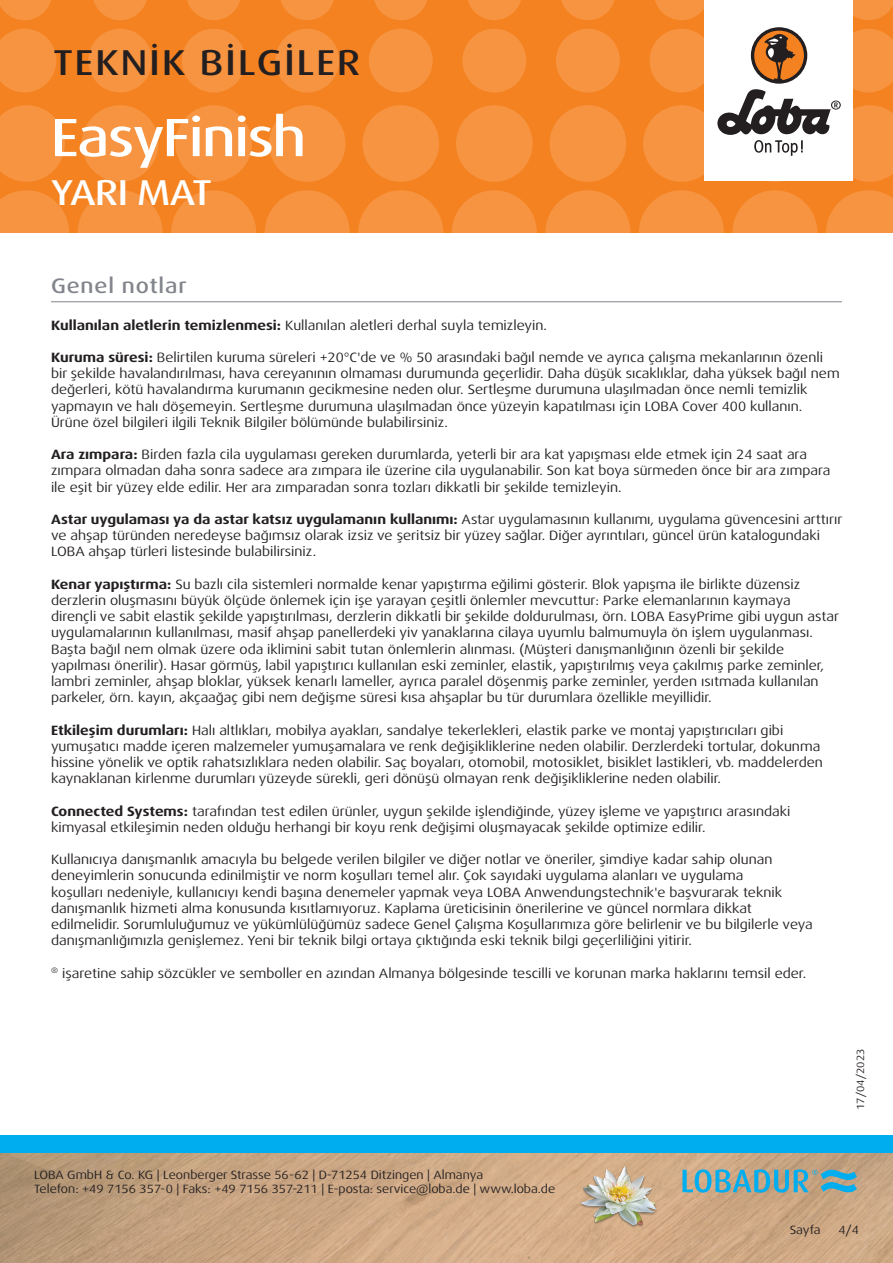
<style>
.page{position:relative;width:893px;height:1263px;background:#fff}
.page>*{position:absolute;margin:0;border:0;box-sizing:border-box;transform-origin:0 0}
.t1{font:500 expanded 54px "Dax Pro";letter-spacing:-.025em;color:#fff}
.t2{font:500 expanded 36px "Dax Pro";letter-spacing:.06em;color:#231f20}
.t3{font:500 expanded 36px "Dax Pro";letter-spacing:-.015em;color:#fff}
.Titel_grau{font:500 expanded 21px "Dax Pro";letter-spacing:.04em;color:#82858b}
.Text{font:expanded 13.5px/16.2px "Dax Pro";color:#231f20}
.t4{font:expanded 12px/14.4px "Dax Pro";color:#231f20}
.t5{font:expanded 10.5px "Dax Pro";color:#231f20}
.s1{font-weight:700}
</style>
<div class="page">
<div style="left:0;top:0;width:893px;height:233px;background:#f58220"></div>
<svg style="left:0;top:190px;width:69px;height:43px"></svg>
<svg style="left:78px;top:190px;width:85px;height:85px;fill:#f69441"></svg>
<svg style="left:171px;top:190px;width:85px;height:85px;fill:#f69441"></svg>
<svg style="left:265px;top:190px;width:85px;height:85px;fill:#f69441"></svg>
<svg style="left:358px;top:190px;width:85px;height:85px;fill:#f69441"></svg>
<svg style="left:545px;top:190px;width:85px;height:85px;fill:#f69441"></svg>
<svg style="left:452px;top:190px;width:85px;height:85px;fill:#f69441"></svg>
<svg style="left:732px;top:190px;width:85px;height:85px;fill:#f69441"></svg>
<svg style="left:639px;top:190px;width:85px;height:85px;fill:#f69441"></svg>
<svg style="left:826px;top:190px;width:67px;height:43px"></svg>
<svg style="left:0;top:105px;width:65px;height:77px"></svg>
<svg style="left:82px;top:105px;width:76px;height:77px"></svg>
<svg style="left:175px;top:105px;width:77px;height:77px"></svg>
<svg style="left:269px;top:105px;width:76px;height:77px"></svg>
<svg style="left:456px;top:105px;width:77px;height:77px"></svg>
<svg style="left:362px;top:105px;width:77px;height:77px"></svg>
<svg style="left:550px;top:105px;width:76px;height:77px"></svg>
<svg style="left:0;top:29px;width:56px;height:63px"></svg>
<svg style="left:182px;top:29px;width:64px;height:63px"></svg>
<svg style="left:88px;top:29px;width:64px;height:63px"></svg>
<svg style="left:275px;top:29px;width:64px;height:63px"></svg>
<svg style="left:462px;top:29px;width:64px;height:63px"></svg>
<svg style="left:369px;top:29px;width:64px;height:63px"></svg>
<svg style="left:556px;top:29px;width:64px;height:63px"></svg>
<svg style="left:0;top:0;width:51px;height:20px"></svg>
<svg style="left:187px;top:0;width:53px;height:20px"></svg>
<svg style="left:468px;top:0;width:53px;height:20px"></svg>
<svg style="left:655px;top:0;width:49px;height:20px"></svg>
<svg style="left:93px;top:0;width:54px;height:20px"></svg>
<svg style="left:374px;top:0;width:54px;height:20px"></svg>
<svg style="left:281px;top:0;width:53px;height:20px"></svg>
<svg style="left:561px;top:0;width:54px;height:20px"></svg>
<svg style="left:853px;top:0;width:40px;height:20px"></svg>
<img style="left:0;top:1152px;width:893px;height:111px">
<div style="left:0;top:1135px;width:893px;height:17px;background:#00aeef"></div>
<div style="left:704px;top:0;width:149px;height:181px;background:#fff"></div>
<svg style="left:643px;top:29px;width:250px;height:153px"></svg>
<img style="left:578px;top:1161px;width:82px;height:81px">
<svg style="left:682px;top:1169px;width:175px;height:24px;background:#75a8ae"></svg>
<hr style="left:51px;top:301px;width:791px;height:1px;background:#82858b">
<h2 class="t2" style="left:53px;top:40px;width:308px">TEKNIK BILGILER</h2>
<p class="t1" style="left:51px;top:103px;width:257px">EasyFinish</p>
<h2 class="t3" style="left:51px;top:169px;width:162px">YARI MAT</h2>
<p class="Titel_grau" style="left:51px;top:272px;width:137px">Genel notlar</p>
<p class="Text" style="left:51px;top:317px;width:497px"><span class="s1">Kullanılan aletlerin temizlenmesi:</span> Kullanılan aletleri derhal suyla temizleyin.</p>
<p class="Text" style="left:51px;top:349px;width:790px"><span class="s1">Kuruma süresi:</span> Belirtilen kuruma süreleri +20°C'de ve % 50 arasındaki bağıl nemde ve ayrıca çalışma mekanlarının özenli bir şekilde havalandırılması, hava cereyanının olmaması durumunda geçerlidir. Daha düşük sıcaklıklar, daha yüksek bağıl nem değerleri, kötü havalandırma kurumanın gecikmesine neden olur. Sertleşme durumuna ulaşılmadan önce nemli temizlik yapmayın ve halı döşemeyin. Sertleşme durumuna ulaşılmadan önce yüzeyin kapatılması için LOBA Cover 400 kullanın.<br>Ürüne özel bilgileri ilgili Teknik Bilgiler bölümünde bulabilirsiniz.</p>
<p class="Text" style="left:51px;top:446px;width:781px"><span class="s1">Ara zımpara:</span> Birden fazla cila uygulaması gereken durumlarda, yeterli bir ara kat yapışması elde etmek için 24 saat ara zımpara olmadan daha sonra sadece ara zımpara ile üzerine cila uygulanabilir. Son kat boya sürmeden önce bir ara zımpara ile eşit bir yüzey elde edilir. Her ara zımparadan sonra tozları dikkatli bir şekilde temizleyin.</p>
<p class="Text" style="left:51px;top:511px;width:793px"><span class="s1">Astar uygulaması ya da astar katsız uygulamanın kullanımı:</span> Astar uygulamasının kullanımı, uygulama güvencesini arttırır ve ahşap türünden neredeyse bağımsız olarak izsiz ve şeritsiz bir yüzey sağlar. Diğer ayrıntıları, güncel ürün katalogundaki<br>LOBA ahşap türleri listesinde bulabilirsiniz.</p>
<p class="Text" style="left:51px;top:576px;width:790px"><span class="s1">Kenar yapıştırma:</span> Su bazlı cila sistemleri normalde kenar yapıştırma eğilimi gösterir. Blok yapışma ile birlikte düzensiz derzlerin oluşmasını büyük ölçüde önlemek için işe yarayan çeşitli önlemler mevcuttur: Parke elemanlarının kaymaya dirençli ve sabit elastik şekilde yapıştırılması, derzlerin dikkatli bir şekilde doldurulması, örn. LOBA EasyPrime gibi uygun astar uygulamalarının kullanılması, masif ahşap panellerdeki yiv yanaklarına cilaya uyumlu balmumuyla ön işlem uygulanması.<br>Başta bağıl nem olmak üzere oda iklimini sabit tutan önlemlerin alınması. (Müşteri danışmanlığının özenli bir şekilde yapılması önerilir). Hasar görmüş, labil yapıştırıcı kullanılan eski zeminler, elastik, yapıştırılmış veya çakılmış parke zeminler, lambri zeminler, ahşap bloklar, yüksek kenarlı lameller, ayrıca paralel döşenmiş parke zeminler, yerden ısıtmada kullanılan parkeler, örn. kayın, akçaağaç gibi nem değişme süresi kısa ahşaplar bu tür durumlara özellikle meyillidir.</p>
<p class="Text" style="left:51px;top:722px;width:773px"><span class="s1">Etkileşim durumları:</span> Halı altlıkları, mobilya ayakları, sandalye tekerlekleri, elastik parke ve montaj yapıştırıcıları gibi yumuşatıcı madde içeren malzemeler yumuşamalara ve renk değişikliklerine neden olabilir. Derzlerdeki tortular, dokunma hissine yönelik ve optik rahatsızlıklara neden olabilir. Saç boyaları, otomobil, motosiklet, bisiklet lastikleri, vb. maddelerden kaynaklanan kirlenme durumları yüzeyde sürekli, geri dönüşü olmayan renk değişikliklerine neden olabilir.</p>
<p class="Text" style="left:51px;top:803px;width:741px"><span class="s1">Connected Systems:</span> tarafından test edilen ürünler, uygun şekilde işlendiğinde, yüzey işleme ve yapıştırıcı arasındaki kimyasal etkileşimin neden olduğu herhangi bir koyu renk değişimi oluşmayacak şekilde optimize edilir.</p>
<p class="Text" style="left:51px;top:851px;width:763px">Kullanıcıya danışmanlık amacıyla bu belgede verilen bilgiler ve diğer notlar ve öneriler, şimdiye kadar sahip olunan deneyimlerin sonucunda edinilmiştir ve norm koşulları temel alır. Çok sayıdaki uygulama alanları ve uygulama<br>koşulları nedeniyle, kullanıcıyı kendi başına denemeler yapmak veya LOBA Anwendungstechnik'e başvurarak teknik danışmanlık hizmeti alma konusunda kısıtlamıyoruz. Kaplama üreticisinin önerilerine ve güncel normlara dikkat edilmelidir. Sorumluluğumuz ve yükümlülüğümüz sadece Genel Çalışma Koşullarımıza göre belirlenir ve bu bilgilerle veya danışmanlığımızla genişlemez. Yeni bir teknik bilgi ortaya çıktığında eski teknik bilgi geçerliliğini yitirir.</p>
<p class="Text" style="left:51px;top:965px;width:757px"><sup>®</sup> işaretine sahip sözcükler ve semboller en azından Almanya bölgesinde tescilli ve korunan marka haklarını temsil eder.</p>
<p class="t4" style="left:34px;top:1167px;width:523px">LOBA GmbH &amp; Co. KG | Leonberger Strasse 56-62 | D-71254 Ditzingen | Almanya<br>Telefon: +49 7156 357-0 | Faks: +49 7156 357-211 | E-posta: service@loba.de | www.loba.de</p>
<p class="t5" style="left:854px;top:1110px;width:63px;rotate:-90deg">17/04/2023</p>
<p class="t4" style="left:790px;top:1223px;width:33px">Sayfa</p>
<p class="t4" style="left:838px;top:1223px;width:22px">4/4</p>
</div>
